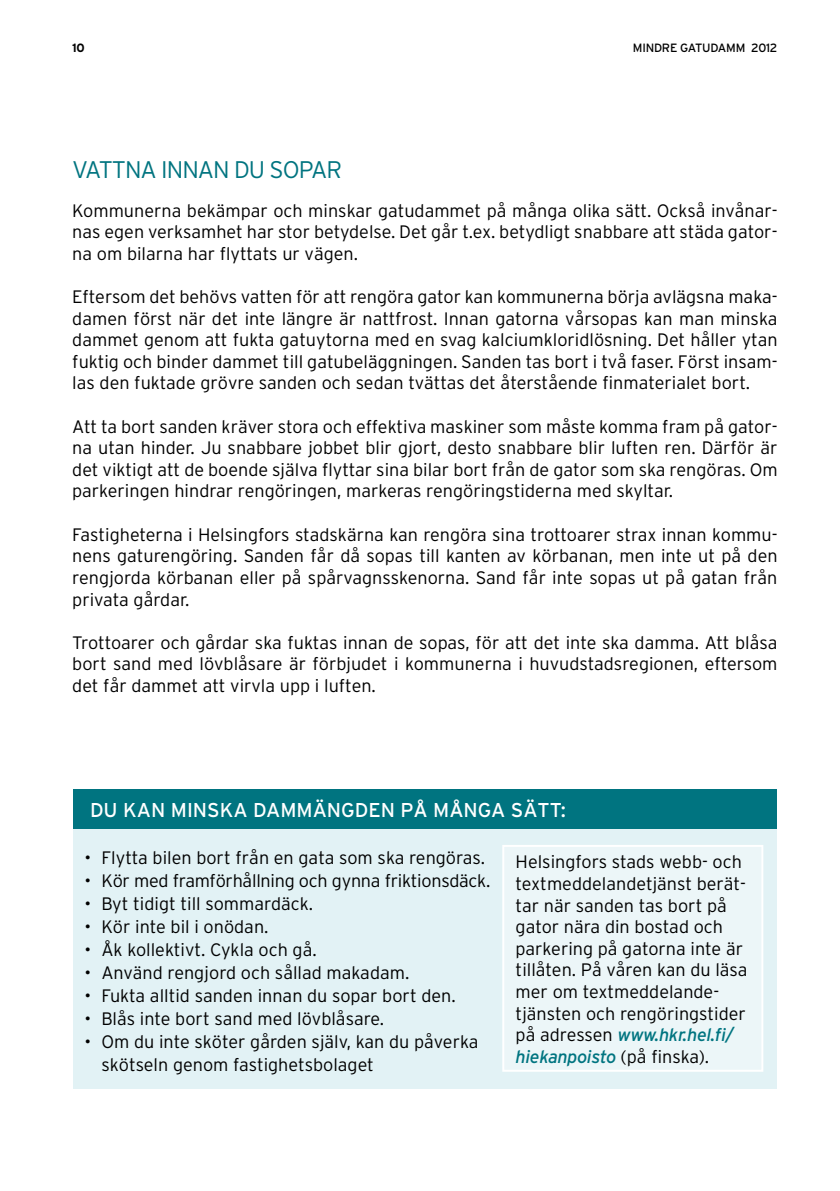
<style>
.page{position:relative;width:840px;height:1191px;background:#fff}
.page>*{position:absolute;margin:0;border:0;box-sizing:border-box;transform-origin:0 0}
.t1{font:300 24px "Interstate";letter-spacing:-.04em;color:#007480}
.t2{font:20px "Interstate";color:#fff}
.t3{font:300 18px/21.6px "Interstate Plus";color:#000;text-align:justify}
.t4{font:italic 18px/21.6px "Interstate";letter-spacing:-.02em;color:#007480}
.t5{font:12px "Interstate";letter-spacing:-.02em;color:#000}
.t6{font:700 12px "Interstate";color:#000}
.s1{font-family:"Interstate Plus";font-weight:300;font-style:normal;color:#000}
</style>
<div class="page">
<div style="left:73px;top:828px;width:703px;height:260px;background:#e2f2f5"></div>
<div style="left:503px;top:846px;width:259px;height:224px;background:#ecf6f8"></div>
<div style="left:502px;top:845px;width:261px;height:226px;border:2px solid #fff"></div>
<div style="left:73px;top:789px;width:703px;height:40px;background:#007480"></div>
<p class="t6" style="left:72px;top:41px;width:14px">10</p>
<p class="t5" style="left:632px;top:41px;width:103px">MINDRE GATUDAMM</p>
<p class="t5" style="left:750px;top:41px;width:28px">2012</p>
<h1 class="t1" style="left:72px;top:155px;width:271px">VATTNA INNAN DU SOPAR</h1>
<p class="t3" style="left:72px;top:199px;width:706px">Kommunerna bekämpar och minskar gatudammet på många olika sätt. Också invånar&shy;nas egen verksamhet har stor betydelse. Det går t.ex. betydligt snabbare att städa gator&shy;na om bilarna har flyttats ur vägen.</p>
<p class="t3" style="left:72px;top:286px;width:706px">Eftersom det behövs vatten för att rengöra gator kan kommunerna börja avlägsna maka&shy;damen först när det inte längre är nattfrost. Innan gatorna vårsopas kan man minska dammet genom att fukta gatuytorna med en svag kalciumkloridlösning. Det håller ytan fuktig och binder dammet till gatubeläggningen. Sanden tas bort i två faser. Först insam&shy;las den fuktade grövre sanden och sedan tvättas det återstående finmaterialet bort.</p>
<p class="t3" style="left:72px;top:415px;width:706px">Att ta bort sanden kräver stora och effektiva maskiner som måste komma fram på gator&shy;na utan hinder. Ju snabbare jobbet blir gjort, desto snabbare blir luften ren. Därför är det viktigt att de boende själva flyttar sina bilar bort från de gator som ska rengöras. Om parkeringen hindrar rengöringen, markeras rengöringstiderna med skyltar.</p>
<p class="t3" style="left:72px;top:523px;width:706px">Fastigheterna i Helsingfors stadskärna kan rengöra sina trottoarer strax innan kommu&shy;nens gaturengöring. Sanden får då sopas till kanten av körbanan, men inte ut på den rengjorda körbanan eller på spårvagnsskenorna. Sand får inte sopas ut på gatan från privata gårdar.</p>
<p class="t3" style="left:72px;top:631px;width:706px">Trottoarer och gårdar ska fuktas innan de sopas, för att det inte ska damma. Att blåsa bort sand med lövblåsare är förbjudet i kommunerna i huvudstadsregionen, eftersom det får dammet att virvla upp i luften.</p>
<p class="t2" style="left:90px;top:798px;width:477px">DU KAN M INSKA DAMMÄNGDEN PÅ MÅNGA SÄTT:</p>
<p class="t3" style="left:84px;top:846px;width:402px">• Flytta bilen bort från en gata som ska rengöras.</p>
<p class="t3" style="left:84px;top:869px;width:407px">• Kör med framförhållning och gynna friktionsdäck.</p>
<p class="t3" style="left:84px;top:892px;width:230px">• Byt tidigt till sommardäck.</p>
<p class="t3" style="left:84px;top:915px;width:185px">• Kör inte bil i onödan.</p>
<p class="t3" style="left:84px;top:938px;width:234px">• Åk kollektivt. Cykla och gå.</p>
<p class="t3" style="left:84px;top:961px;width:326px">• Använd rengjord och sållad makadam.</p>
<p class="t3" style="left:84px;top:984px;width:373px">• Fukta alltid sanden innan du sopar bort den.</p>
<p class="t3" style="left:84px;top:1007px;width:301px">• Blås inte bort sand med lövblåsare.</p>
<p class="t3" style="left:101px;top:1029px;width:378px;line-height:23px;text-indent:-17px">• Om du inte sköter gården själv, kan du påverka skötseln genom fastighetsbolaget</p>
<p class="t3" style="left:515px;top:851px;width:233px;text-align:left">Helsingfors stads webb- och textmeddelandetjänst berät&shy;tar när sanden tas bort på gator nära din bostad och parkering på gatorna inte är tillåten. På våren kan du läsa mer om textmeddelande&shy;tjänsten och rengöringstider</p>
<p class="t4" style="left:515px;top:1024px;width:219px"><span class="s1">på adressen</span> www.hkr.hel.fi/ hiekanpoisto <span class="s1">(på finska).</span></p>
</div>
